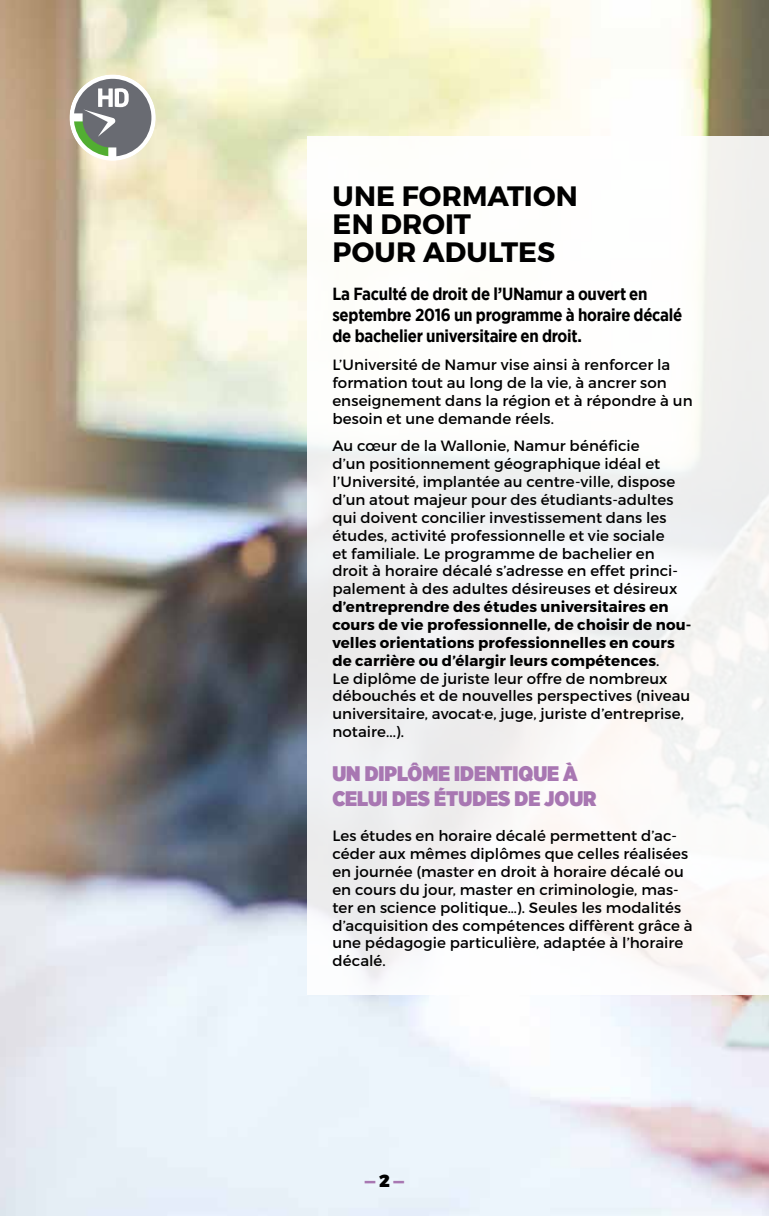
<style>
.page{position:relative;width:769px;height:1216px;background:#fff}
.page>*{position:absolute;margin:0;border:0;box-sizing:border-box;transform-origin:0 0}
.t1{font:700 28px/28px "Montserrat";letter-spacing:.005em;color:#000}
.t2{font:900 21px/24.5px "Gotham Narrow";color:#a877b2}
.t3{font:700 17.5px/21px "Gotham Narrow";letter-spacing:-.015em;color:#000}
.t4{font:900 17.5px "Montserrat";color:#a877b2}
.t5{font:14.88px/17.8px "Montserrat";letter-spacing:.005em;color:#000}
.t6{font:700 14.88px/17.8px "Montserrat";letter-spacing:.005em;color:#000}
.s1{font-weight:400}
.s2{color:#000}
</style>
<div class="page">
<img style="left:0;top:0;width:769px;height:1215px">
<div style="left:308px;top:136px;width:461px;height:859px;background:linear-gradient(to right,#f6f6f6,#f9f8f7)"></div>
<hr style="left:768px;top:625px;width:1px;height:370px;background:#fff">
<svg style="left:69px;top:74px;width:87px;height:87px"></svg>
<h1 class="t1" style="left:333px;top:182px;width:247px">UNE FORMATION<br>EN DROIT<br>POUR ADULTES</h1>
<p class="t3" style="left:332px;top:283px;width:351px">La Faculté de droit de l’UNamur a ouvert en septembre 2016 un programme à horaire décalé de bachelier universitaire en droit.</p>
<p class="t5" style="left:332px;top:356px;width:362px">L’Université de Namur vise ainsi à renforcer la formation tout au long de la vie, à ancrer son enseignement dans la région et à répondre à un besoin et une demande réels.</p>
<p class="t5" style="left:332px;top:437px;width:347px">Au cœur de la Wallonie, Namur bénéficie<br>d’un positionnement géographique idéal et l’Université, implantée au centre-ville, dispose d’un atout majeur pour des étudiants-adultes qui doivent concilier investissement dans les études, activité professionnelle et vie sociale et familiale. Le programme de bachelier en droit à horaire décalé s’adresse en effet princi&shy;palement à des adultes désireuses et désireux</p>
<p class="t6" style="left:332px;top:598px;width:360px">d’entreprendre des études universitaires en cours de vie professionnelle, de choisir de nou&shy;velles orientations professionnelles en cours de carrière ou d’élargir leurs compétences<span class="s1">.<br>Le diplôme de juriste leur offre de nombreux débouchés et de nouvelles perspectives (niveau universitaire, avocat·e, juge, juriste d’entreprise, notaire...).</span></p>
<h2 class="t2" style="left:332px;top:761px;width:265px">UN DIPLÔME IDENTIQUE À<br>CELUI DES ÉTUDES DE JOUR</h2>
<p class="t5" style="left:332px;top:827px;width:362px">Les études en horaire décalé permettent d’ac&shy;céder aux mêmes diplômes que celles réalisées en journée (master en droit à horaire décalé ou en cours du jour, master en criminologie, mas&shy;ter en science politique…). Seules les modalités d’acquisition des compétences diffèrent grâce à une pédagogie particulière, adaptée à l’horaire décalé.</p>
<p class="t4" style="left:365px;top:1169px;width:41px">—<span class="s2">2</span>—</p>
</div>
